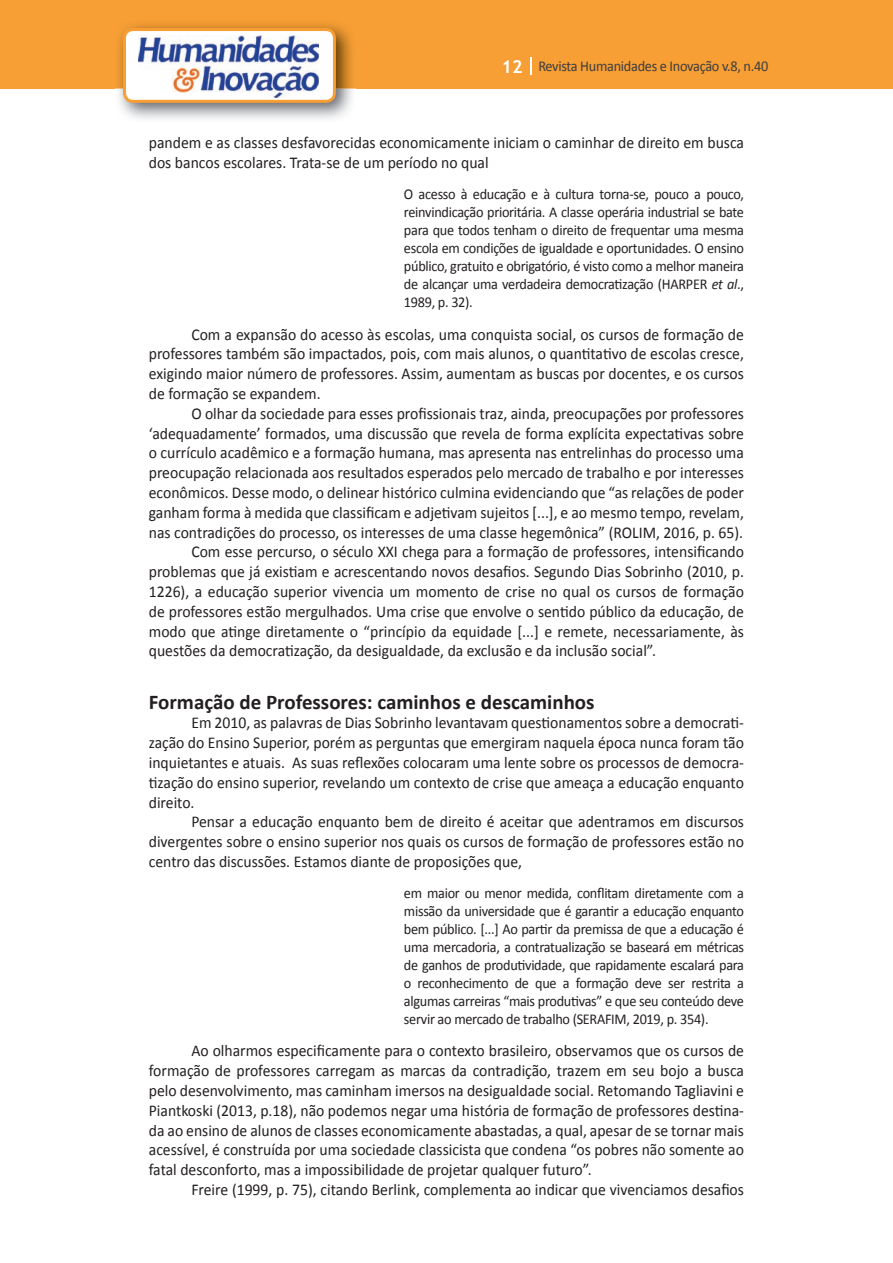
<style>
.page{position:relative;width:893px;height:1263px;background:#fff}
.page>*{position:absolute;margin:0;border:0;box-sizing:border-box;transform-origin:0 0}
.t1{font:700 21px "Calibri";color:#231f20}
.t2{font:16.5px/19.8px "Calibri";color:#231f20;text-align:justify;scale:.95 1}
.t3{font:15px/18px "Calibri";letter-spacing:-.02em;color:#231f20;text-align:justify;scale:.95 1}
.t4{font:15px "Calibri";letter-spacing:-.02em;color:#3e3e3f;scale:.95 1}
.s1{font-family:"Trebuchet MS";font-weight:700;font-size:18px;color:#fff}
.s2{font-style:italic}
</style>
<div class="page">
<div style="left:0;top:0;width:893px;height:88px;background:#f79e34"></div>
<svg style="left:530px;top:57px;width:2px;height:18px"></svg>
<img style="left:115px;top:24px;width:241px;height:95px">
<svg style="left:123px;top:28px;width:213px;height:75px"></svg>
<p class="t4" style="left:501px;top:57px;width:282px"><span class="s1">12</span> Revista Humanidades e Inovação v.8, n.40</p>
<p class="t2" style="left:149px;top:133px;width:628px">pandem e as classes desfavorecidas economicamente iniciam o caminhar de direito em busca dos bancos escolares. Trata-se de um período no qual</p>
<p class="t3" style="left:404px;top:185px;width:360px">O acesso à educação e à cultura torna-se, pouco a pouco, reinvindicação prioritária. A classe operária industrial se bate para que todos tenham o direito de frequentar uma mesma escola em condições de igualdade e oportunidades. O ensino público, gratuito e obrigatório, é visto como a melhor maneira de alcançar uma verdadeira democratização (HARPER <span class="s2">et al</span>., 1989, p. 32).</p>
<p class="t2" style="left:149px;top:324px;width:628px;text-indent:43px">Com a expansão do acesso às escolas, uma conquista social, os cursos de formação de professores também são impactados, pois, com mais alunos, o quantitativo de escolas cresce, exigindo maior número de professores. Assim, aumentam as buscas por docentes, e os cursos de formação se expandem.</p>
<p class="t2" style="left:191px;top:403px;width:583px">O olhar da sociedade para esses profissionais traz, ainda, preocupações por professores</p>
<p class="t2" style="left:149px;top:423px;width:628px">‘adequadamente’ formados, uma discussão que revela de forma explícita expectativas sobre</p>
<p class="t2" style="left:149px;top:443px;width:628px">o currículo acadêmico e a formação humana, mas apresenta nas entrelinhas do processo uma</p>
<p class="t2" style="left:149px;top:463px;width:628px">preocupação relacionada aos resultados esperados pelo mercado de trabalho e por interesses</p>
<p class="t2" style="left:149px;top:483px;width:628px">econômicos. Desse modo, o delinear histórico culmina evidenciando que “as relações de poder</p>
<p class="t2" style="left:149px;top:502px;width:628px">ganham forma à medida que classificam e adjetivam sujeitos [...], e ao mesmo tempo, revelam,</p>
<p class="t2" style="left:149px;top:522px;width:627px">nas contradições do processo, os interesses de uma classe hegemônica” (ROLIM, 2016, p. 65).</p>
<p class="t2" style="left:191px;top:542px;width:583px">Com esse percurso, o século XXI chega para a formação de professores, intensificando</p>
<p class="t2" style="left:149px;top:562px;width:628px">problemas que já existiam e acrescentando novos desafios. Segundo Dias Sobrinho (2010, p.</p>
<p class="t2" style="left:149px;top:582px;width:628px">1226), a educação superior vivencia um momento de crise no qual os cursos de formação</p>
<p class="t2" style="left:149px;top:601px;width:628px">de professores estão mergulhados. Uma crise que envolve o sentido público da educação, de</p>
<p class="t2" style="left:149px;top:621px;width:628px">modo que atinge diretamente o “princípio da equidade [...] e remete, necessariamente, às</p>
<p class="t2" style="left:149px;top:641px;width:535px">questões da democratização, da desigualdade, da exclusão e da inclusão social”.</p>
<p class="t1" style="left:149px;top:688px;width:447px">Formação de Professores: caminhos e descaminhos</p>
<p class="t2" style="left:149px;top:713px;width:628px;text-indent:43px">Em 2010, as palavras de Dias Sobrinho levantavam questionamentos sobre a democrati&shy;zação do Ensino Superior, porém as perguntas que emergiram naquela época nunca foram tão inquietantes e atuais. As suas reflexões colocaram uma lente sobre os processos de democra&shy;tização do ensino superior, revelando um contexto de crise que ameaça a educação enquanto direito.</p>
<p class="t2" style="left:149px;top:812px;width:628px;text-indent:43px">Pensar a educação enquanto bem de direito é aceitar que adentramos em discursos divergentes sobre o ensino superior nos quais os cursos de formação de professores estão no centro das discussões. Estamos diante de proposições que,</p>
<p class="t3" style="left:404px;top:884px;width:360px">em maior ou menor medida, conflitam diretamente com a missão da universidade que é garantir a educação enquanto bem público. [...] Ao partir da premissa de que a educação é uma mercadoria, a contratualização se baseará em métricas de ganhos de produtividade, que rapidamente escalará para o reconhecimento de que a formação deve ser restrita a algumas carreiras “mais produtivas” e que seu conteúdo deve servir ao mercado de trabalho (SERAFIM, 2019, p. 354).</p>
<p class="t2" style="left:149px;top:1041px;width:628px;text-indent:43px">Ao olharmos especificamente para o contexto brasileiro, observamos que os cursos de formação de professores carregam as marcas da contradição, trazem em seu bojo a busca pelo desenvolvimento, mas caminham imersos na desigualdade social. Retomando Tagliavini e Piantkoski (2013, p.18), não podemos negar uma história de formação de professores destina&shy;da ao ensino de alunos de classes economicamente abastadas, a qual, apesar de se tornar mais acessível, é construída por uma sociedade classicista que condena “os pobres não somente ao fatal desconforto, mas a impossibilidade de projetar qualquer futuro”.</p>
<p class="t2" style="left:191px;top:1180px;width:583px">Freire (1999, p. 75), citando Berlink, complementa ao indicar que vivenciamos desafios</p>
</div>
